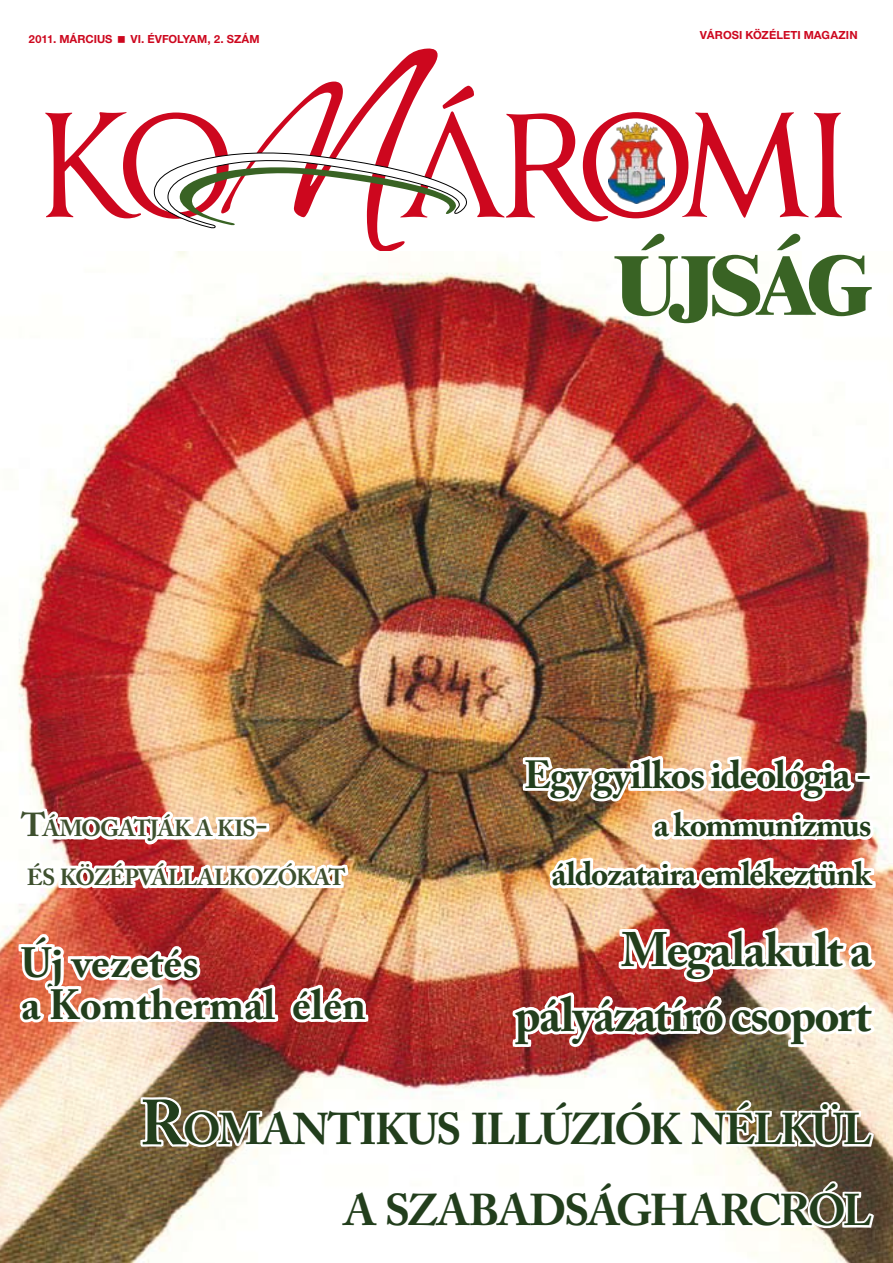
<style>
.page{position:relative;width:893px;height:1263px;background:#fff}
.page>*{position:absolute;margin:0;border:0;box-sizing:border-box;transform-origin:0 0}
.t1{font:700 48px/64.8px "Adobe Caslon Pro";letter-spacing:-.03em;color:#223e1c;text-align:right}
.t2{font:700 44.1px/81px "Adobe Caslon Pro";letter-spacing:-.045em;color:#223e1c;text-align:right}
.t3{font:700 42px/42px "Adobe Caslon Pro";color:#223e1c}
.t4{font:700 39px "Adobe Caslon Pro";letter-spacing:-.035em;color:#223e1c}
.t5{font:700 33px/48.6px "Adobe Caslon Pro";letter-spacing:-.025em;color:#223e1c;text-align:right}
.t6{font:700 23.1px/48.6px "Adobe Caslon Pro";letter-spacing:-.04em;color:#3e502e}
.t7{font:700 12px "Nimbus San Nov TOT";color:#cd071e}
.s1{font-size:33px}
.s2{font-size:63px}
</style>
<div class="page">
<img style="left:0;top:512px;width:893px;height:751px">
<img style="left:14px;top:48px;width:866px;height:1215px">
<p class="t7" style="left:28px;top:31px;width:86px">2011. MÁRCIUS</p>
<p class="t7" style="left:131px;top:31px;width:130px">VI. ÉVFOLYAM, 2. SZÁM</p>
<p class="t7" style="left:700px;top:28px;width:159px">VÁROSI KÖZÉLETI MAGAZIN</p>
<h3 class="t6" style="left:21px;top:804px;width:326px"><span class="s1">T</span>ÁMOGATJÁK A KIS<span class="s1">-<br></span>ÉS KÖZÉPVÁLLALKOZÓKAT</h3>
<h3 class="t4" style="left:524px;top:751px;width:349px">Egy gyilkos ideológia -</h3>
<h3 class="t5" style="left:552px;top:801px;width:322px">a kommunizmus áldozataira emlékeztünk</h3>
<h3 class="t3" style="left:21px;top:941px;width:346px">Új vezetés<br>a Komthermál élén</h3>
<h1 class="t1" style="left:515px;top:917px;width:358px">Megalakult a pályázatíró csoport</h1>
<h2 class="t2" style="left:140px;top:1088px;width:734px"><span class="s2">R</span>OMANTIKUS ILLÚZIÓK NÉLKÜL<br>A SZABADSÁGHARCRÓL</h2>
</div>
